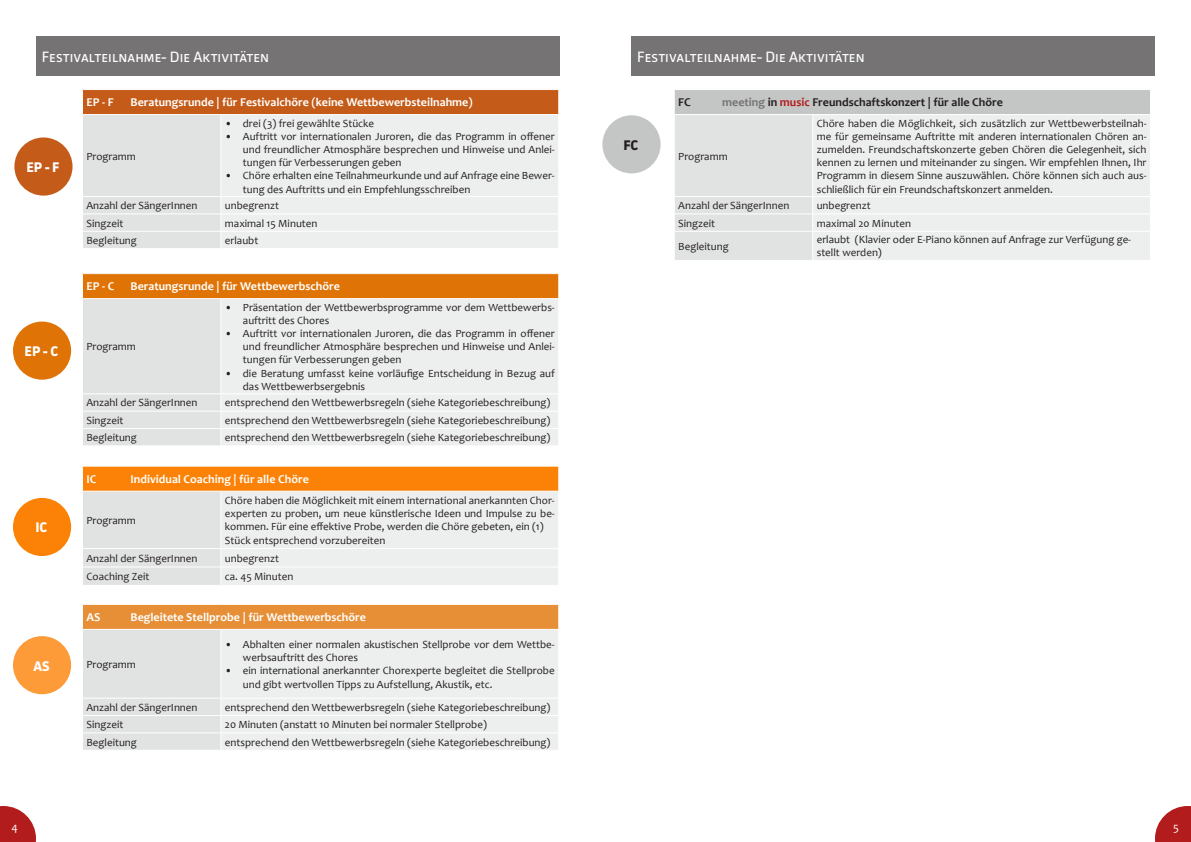
<style>
.page{position:relative;width:1191px;height:842px;background:#fff}
.page>*{position:absolute;margin:0;border:0;box-sizing:border-box;transform-origin:0 0}
.t1{font:15px "Facit";color:#fff}
.t2{font:700 14px "Facit";color:#fff}
.t3{font:700 14px "Facit";color:#231f20}
.t4{font:700 12px "Candara";color:#fff}
.t5{font:700 12px "Candara";color:#231f20}
.t6{font:12px "Candara";color:#fff}
.t7{font:11px/13.2px "Candara";color:#231f20}
.s1{color:#757373}
.s2{color:#b31c1c}
</style>
<div class="page">
<svg style="left:0;top:806px;width:36px;height:36px"></svg>
<svg style="left:1155px;top:806px;width:36px;height:36px"></svg>
<div style="left:36px;top:36px;width:523px;height:40px;background:#757373"></div>
<div style="left:631px;top:36px;width:524px;height:40px;background:#757373"></div>
<div style="left:82px;top:90px;width:477px;height:25px;background:#c45b18"></div>
<div style="left:222px;top:115px;width:336px;height:133px;background:#edeeee"></div>
<svg style="left:558px;top:90px;width:1px;height:24px"></svg>
<hr style="left:221px;top:114px;width:338px;height:1px;background:#fff">
<hr style="left:221px;top:196px;width:338px;height:1px;background:#fff">
<hr style="left:221px;top:214px;width:338px;height:1px;background:#fff">
<hr style="left:221px;top:231px;width:338px;height:1px;background:#fff">
<svg style="left:82px;top:90px;width:140px;height:158px"></svg>
<div style="left:82px;top:274px;width:477px;height:25px;background:#df7305"></div>
<div style="left:222px;top:299px;width:336px;height:146px;background:#edeeee"></div>
<svg style="left:558px;top:274px;width:1px;height:24px"></svg>
<hr style="left:221px;top:298px;width:338px;height:1px;background:#fff">
<hr style="left:221px;top:394px;width:338px;height:1px;background:#fff">
<hr style="left:221px;top:411px;width:338px;height:1px;background:#fff">
<hr style="left:221px;top:428px;width:338px;height:1px;background:#fff">
<svg style="left:82px;top:274px;width:140px;height:172px"></svg>
<div style="left:82px;top:604px;width:477px;height:25px;background:#e68f37"></div>
<div style="left:222px;top:630px;width:336px;height:120px;background:#edeeee"></div>
<hr style="left:82px;top:604px;width:139px;height:1px;background:#fff">
<hr style="left:221px;top:604px;width:338px;height:1px;background:#fff">
<svg style="left:558px;top:605px;width:1px;height:24px"></svg>
<hr style="left:221px;top:698px;width:338px;height:1px;background:#fff">
<hr style="left:221px;top:715px;width:338px;height:1px;background:#fff">
<hr style="left:221px;top:733px;width:338px;height:1px;background:#fff">
<svg style="left:82px;top:605px;width:140px;height:145px"></svg>
<svg style="left:82px;top:466px;width:477px;height:119px;background:#edd6bd"></svg>
<div style="left:674px;top:90px;width:476px;height:25px;background:#c4c5c5"></div>
<div style="left:813px;top:115px;width:337px;height:145px;background:#edeeee"></div>
<hr style="left:812px;top:114px;width:338px;height:1px;background:#fff">
<hr style="left:812px;top:196px;width:338px;height:1px;background:#fff">
<hr style="left:812px;top:214px;width:338px;height:1px;background:#fff">
<hr style="left:812px;top:231px;width:338px;height:1px;background:#fff">
<svg style="left:674px;top:90px;width:139px;height:170px"></svg>
<div style="left:14px;top:137px;width:59px;height:59px;background:#c45b18;border-radius:50%"></div>
<div style="left:13px;top:322px;width:58px;height:58px;background:#df7305;border-radius:50%"></div>
<div style="left:13px;top:498px;width:58px;height:58px;background:#fb8206;border-radius:50%"></div>
<div style="left:13px;top:636px;width:58px;height:58px;background:#fc9b38;border-radius:50%"></div>
<div style="left:602px;top:115px;width:58px;height:58px;background:#c4c5c5;border-radius:50%"></div>
<p class="t1" style="left:42px;top:47px;width:229px">Festivalteilnahme- Die Aktivitäten</p>
<p class="t1" style="left:637px;top:47px;width:229px">Festivalteilnahme- Die Aktivitäten</p>
<p class="t4" style="left:86px;top:95px;width:29px">EP - F</p>
<p class="t4" style="left:130px;top:95px;width:344px">Beratungsrunde | für Festivalchöre (keine Wettbewerbsteilnahme)</p>
<p class="t5" style="left:678px;top:95px;width:14px">FC</p>
<p class="t5" style="left:722px;top:95px;width:282px"><span class="s1">meeting</span> in <span class="s2">music</span> Freundschaftskonzert | für alle Chöre</p>
<p class="t2" style="left:26px;top:158px;width:35px">EP - F</p>
<p class="t2" style="left:25px;top:342px;width:35px">EP - C</p>
<p class="t2" style="left:35px;top:519px;width:14px">IC</p>
<p class="t2" style="left:33px;top:657px;width:18px">AS</p>
<p class="t7" style="left:86px;top:149px;width:51px">Programm</p>
<p class="t7" style="left:225px;top:116px;width:151px">• drei (3) frei gewählte Stücke</p>
<p class="t7" style="left:243px;top:129px;width:313px;text-align:justify;text-indent:-18px">• Auftritt vor internationalen Juroren, die das Programm in offener und freundlicher Atmosphäre besprechen und Hinweise und Anlei&shy;tungen für Verbesserungen geben</p>
<p class="t7" style="left:243px;top:169px;width:313px;text-indent:-18px">• Chöre erhalten eine Teilnahmeurkunde und auf Anfrage eine Bewer&shy;tung des Auftritts und ein Empfehlungsschreiben</p>
<p class="t7" style="left:86px;top:199px;width:113px">Anzahl der SängerInnen</p>
<p class="t7" style="left:225px;top:199px;width:56px">unbegrenzt</p>
<p class="t7" style="left:86px;top:216px;width:38px">Singzeit</p>
<p class="t7" style="left:225px;top:216px;width:94px">maximal 15 Minuten</p>
<p class="t7" style="left:86px;top:234px;width:52px">Begleitung</p>
<p class="t7" style="left:225px;top:234px;width:35px">erlaubt</p>
<p class="t4" style="left:86px;top:279px;width:29px">EP - C</p>
<p class="t4" style="left:130px;top:279px;width:211px">Beratungsrunde | für Wettbewerbschöre</p>
<p class="t7" style="left:86px;top:340px;width:51px">Programm</p>
<p class="t7" style="left:243px;top:300px;width:313px;text-indent:-18px">• Präsentation der Wettbewerbsprogramme vor dem Wettbewerbs&shy;auftritt des Chores</p>
<p class="t7" style="left:243px;top:327px;width:313px;text-align:justify;text-indent:-18px">• Auftritt vor internationalen Juroren, die das Programm in offener und freundlicher Atmosphäre besprechen und Hinweise und Anlei&shy;tungen für Verbesserungen geben</p>
<p class="t7" style="left:243px;top:366px;width:313px;text-indent:-18px">• die Beratung umfasst keine vorläufige Entscheidung in Bezug auf das Wettbewerbsergebnis</p>
<p class="t7" style="left:86px;top:396px;width:113px">Anzahl der SängerInnen</p>
<p class="t7" style="left:225px;top:396px;width:327px">entsprechend den Wettbewerbsregeln (siehe Kategoriebeschreibung)</p>
<p class="t7" style="left:86px;top:414px;width:38px">Singzeit</p>
<p class="t7" style="left:225px;top:414px;width:327px">entsprechend den Wettbewerbsregeln (siehe Kategoriebeschreibung)</p>
<p class="t7" style="left:86px;top:431px;width:52px">Begleitung</p>
<p class="t7" style="left:225px;top:431px;width:327px">entsprechend den Wettbewerbsregeln (siehe Kategoriebeschreibung)</p>
<p class="t4" style="left:86px;top:472px;width:11px">IC</p>
<p class="t4" style="left:130px;top:472px;width:180px">Individual Coaching | für alle Chöre</p>
<p class="t7" style="left:86px;top:514px;width:51px">Programm</p>
<p class="t7" style="left:225px;top:494px;width:331px;text-align:justify">Chöre haben die Möglichkeit mit einem international anerkannten Chor&shy;experten zu proben, um neue künstlerische Ideen und Impulse zu be&shy;kommen. Für eine effektive Probe, werden die Chöre gebeten, ein (1)</p>
<p class="t7" style="left:225px;top:533px;width:162px">Stück entsprechend vorzubereiten</p>
<p class="t7" style="left:86px;top:551px;width:113px">Anzahl der SängerInnen</p>
<p class="t7" style="left:225px;top:551px;width:56px">unbegrenzt</p>
<p class="t7" style="left:86px;top:570px;width:64px">Coaching Zeit</p>
<p class="t7" style="left:225px;top:570px;width:70px">ca. 45 Minuten</p>
<p class="t4" style="left:86px;top:610px;width:15px">AS</p>
<p class="t4" style="left:130px;top:610px;width:237px">Begleitete Stellprobe | für Wettbewerbschöre</p>
<p class="t7" style="left:86px;top:657px;width:51px">Programm</p>
<p class="t7" style="left:243px;top:638px;width:313px;text-indent:-18px">• Abhalten einer normalen akustischen Stellprobe vor dem Wettbe&shy;werbsauftritt des Chores</p>
<p class="t7" style="left:243px;top:664px;width:313px;text-indent:-18px">• ein international anerkannter Chorexperte begleitet die Stellprobe und gibt wertvollen Tipps zu Aufstellung, Akustik, etc.</p>
<p class="t7" style="left:86px;top:700px;width:113px">Anzahl der SängerInnen</p>
<p class="t7" style="left:225px;top:700px;width:327px">entsprechend den Wettbewerbsregeln (siehe Kategoriebeschreibung)</p>
<p class="t7" style="left:86px;top:718px;width:38px">Singzeit</p>
<p class="t7" style="left:225px;top:718px;width:263px">20 Minuten (anstatt 10 Minuten bei normaler Stellprobe)</p>
<p class="t7" style="left:86px;top:735px;width:52px">Begleitung</p>
<p class="t7" style="left:225px;top:735px;width:327px">entsprechend den Wettbewerbsregeln (siehe Kategoriebeschreibung)</p>
<p class="t3" style="left:623px;top:136px;width:17px">FC</p>
<p class="t7" style="left:678px;top:149px;width:51px">Programm</p>
<p class="t7" style="left:816px;top:116px;width:331px;text-align:justify">Chöre haben die Möglichkeit, sich zusätzlich zur Wettbewerbsteilnah&shy;me für gemeinsame Auftritte mit anderen internationalen Chören an&shy;zumelden. Freundschaftskonzerte geben Chören die Gelegenheit, sich kennen zu lernen und miteinander zu singen. Wir empfehlen Ihnen, Ihr Programm in diesem Sinne auszuwählen. Chöre können sich auch aus&shy;schließlich für ein Freundschaftskonzert anmelden.</p>
<p class="t7" style="left:678px;top:199px;width:113px">Anzahl der SängerInnen</p>
<p class="t7" style="left:816px;top:199px;width:56px">unbegrenzt</p>
<p class="t7" style="left:678px;top:216px;width:38px">Singzeit</p>
<p class="t7" style="left:816px;top:216px;width:96px">maximal 20 Minuten</p>
<p class="t7" style="left:678px;top:240px;width:52px">Begleitung</p>
<p class="t7" style="left:816px;top:233px;width:316px">erlaubt (Klavier oder E-Piano können auf Anfrage zur Verfügung ge&shy;stellt werden)</p>
<p class="t6" style="left:12px;top:820px;width:8px">4</p>
<p class="t6" style="left:1173px;top:820px;width:7px">5</p>
</div>
